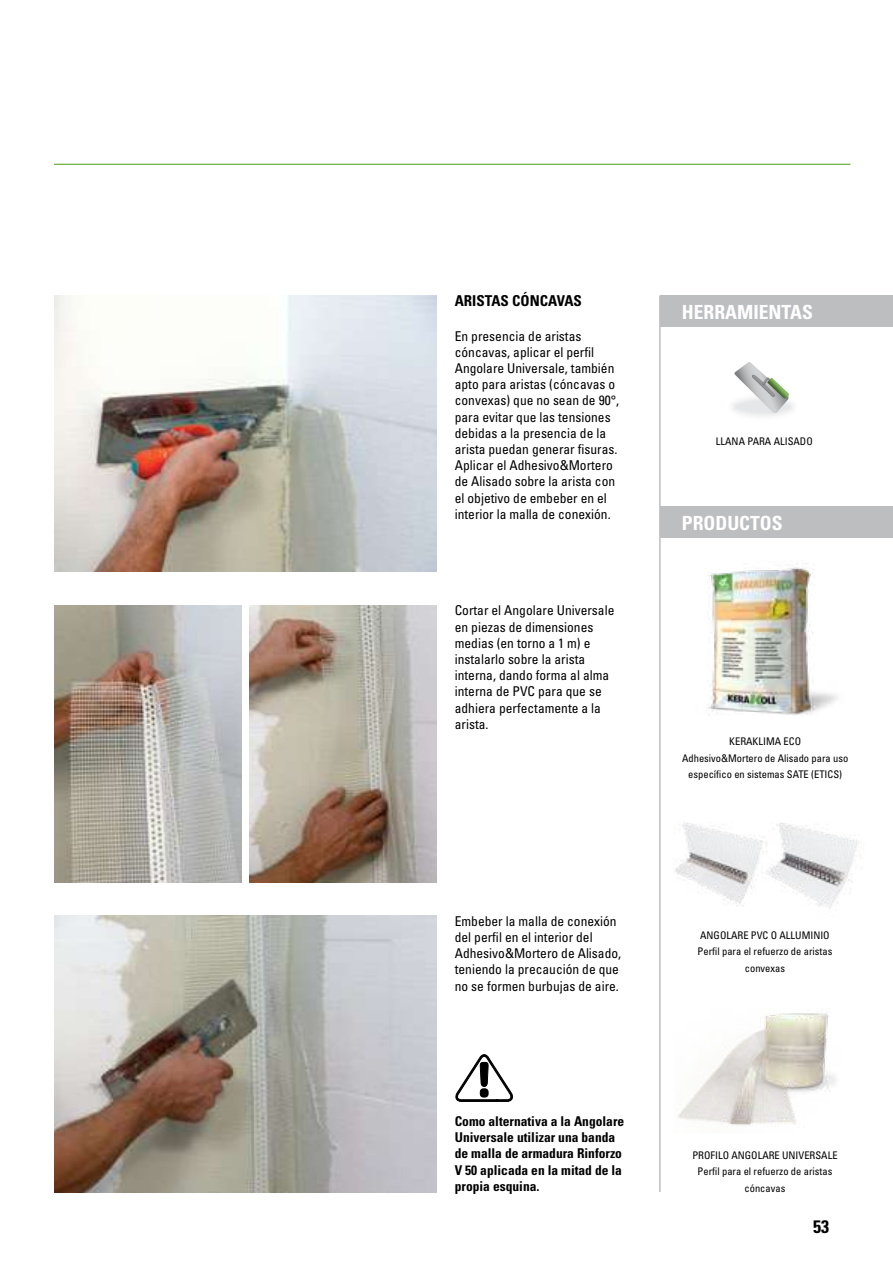
<style>
.page{position:relative;width:893px;height:1263px;background:#fff}
.page>*{position:absolute;margin:0;border:0;box-sizing:border-box;transform-origin:0 0}
.t1{font:700 condensed 19.5px "Univers LT Std";color:#fff}
.t2{font:700 condensed 18px "Univers LT Std";color:#000}
.t3{font:700 condensed 15px "Univers LT Std";color:#000}
.t4{font:condensed 13.5px/16.2px "Univers LT Std";color:#000}
.t5{font:700 condensed 13.5px/16.2px "Univers LT Std";color:#000}
.t6{font:condensed 10.5px/16.5px "Univers LT Std";color:#000;text-align:center}
</style>
<div class="page">
<hr style="left:54px;top:164px;width:796px;height:1px;background:#67ae3e">
<img style="left:54px;top:296px;width:383px;height:276px">
<img style="left:54px;top:916px;width:383px;height:276px">
<img style="left:674px;top:822px;width:187px;height:87px">
<img style="left:678px;top:1013px;width:158px;height:113px">
<img style="left:54px;top:606px;width:187px;height:276px">
<img style="left:250px;top:606px;width:187px;height:276px">
<div style="left:727px;top:392px;width:71px;height:30px;background:#fafafa;border-radius:50%"></div>
<svg style="left:734px;top:362px;width:56px;height:52px"></svg>
<img style="left:707px;top:563px;width:131px;height:152px">
<svg style="left:455px;top:1054px;width:58px;height:47px"></svg>
<div style="left:480px;top:1089px;width:8px;height:8px;background:#000;border-radius:3px"></div>
<div style="left:480px;top:1089px;width:8px;height:8px;border:1px solid #000;border-radius:3px"></div>
<div style="left:661px;top:296px;width:232px;height:31px;background:#bcbec0"></div>
<hr style="left:659px;top:296px;width:2px;height:896px;background:#bcbec0">
<div style="left:661px;top:506px;width:232px;height:31px;background:#bcbec0"></div>
<p class="t3" style="left:455px;top:292px;width:129px">ARISTAS CÓNCAVAS</p>
<p class="t4" style="left:455px;top:327px;width:166px">En presencia de aristas cóncavas, aplicar el perfil<br>Angolare Universale, también apto para aristas (cóncavas o convexas) que no sean de 90°, para evitar que las tensiones debidas a la presencia de la arista puedan generar fisuras.<br>Aplicar el Adhesivo&amp;Mortero de Alisado sobre la arista con el objetivo de embeber en el interior la malla de conexión.</p>
<p class="t4" style="left:455px;top:602px;width:161px">Cortar el Angolare Universale en piezas de dimensiones medias (en torno a 1 m) e instalarlo sobre la arista interna, dando forma al alma interna de PVC para que se adhiera perfectamente a la arista.</p>
<p class="t4" style="left:455px;top:913px;width:168px">Embeber la malla de conexión del perfil en el interior del<br>Adhesivo&amp;Mortero de Alisado, teniendo la precaución de que no se formen burbujas de aire.</p>
<p class="t5" style="left:455px;top:1113px;width:171px">Como alternativa a la Angolare<br>Universale utilizar una banda de malla de armadura Rinforzo<br>V 50 aplicada en la mitad de la propia esquina.</p>
<h1 class="t1" style="left:682px;top:300px;width:133px">HERRAMIENTAS</h1>
<p class="t6" style="left:716px;top:433px;width:98px">LLANA PARA ALISADO</p>
<h1 class="t1" style="left:682px;top:511px;width:102px">PRODUCTOS</h1>
<p class="t6" style="left:682px;top:733px;width:168px">KERAKLIMA ECO<br>Adhesivo&amp;Mortero de Alisado para uso específico en sistemas SATE (ETICS)</p>
<p class="t6" style="left:698px;top:927px;width:136px">ANGOLARE PVC O ALLUMINIO<br>Perfil para el refuerzo de aristas convexas</p>
<p class="t6" style="left:692px;top:1146px;width:147px">PROFILO ANGOLARE UNIVERSALE<br>Perfil para el refuerzo de aristas cóncavas</p>
<h2 class="t2" style="left:813px;top:1216px;width:17px">53</h2>
</div>
